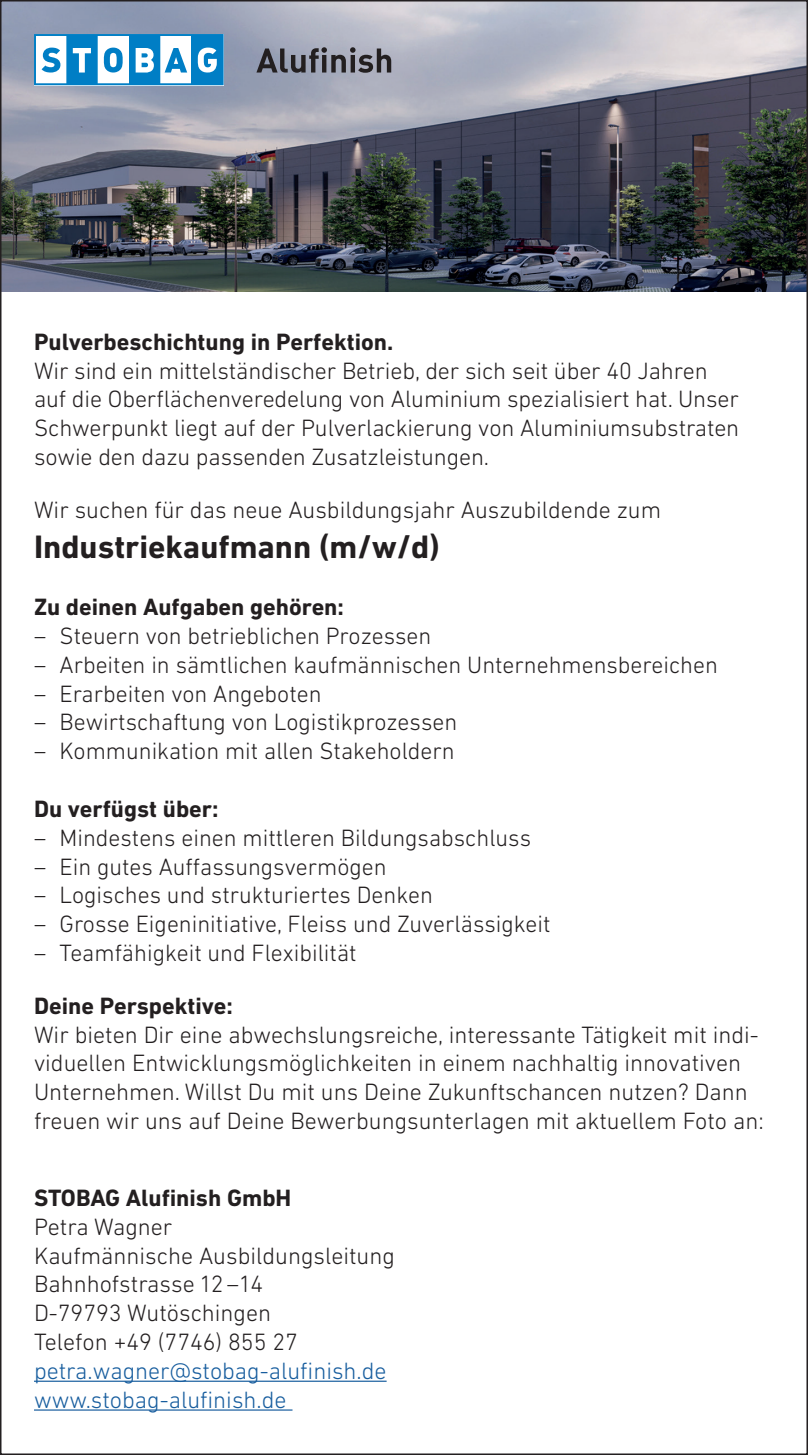
<style>
.page{position:relative;width:808px;height:1455px;background:#fff}
.page>*{position:absolute;margin:0;border:0;box-sizing:border-box;transform-origin:0 0}
.t1{font:700 33px "DIN Next LT Pro";color:#231f20}
.t2{font:300 24px/28.8px "DIN Next LT Pro";color:#231f20}
.t3{font:700 24px "DIN Next LT Pro";color:#231f20}
.t4{font:300 24px/28.8px "DIN Next LT Pro";color:#175d9e}
</style>
<div class="page">
<hr style="left:34px;top:1380px;width:353px;height:1px;background:#175d9e">
<hr style="left:34px;top:1409px;width:258px;height:1px;background:#175d9e">
<img style="left:3px;top:3px;width:802px;height:288px">
<svg style="left:256px;top:47px;width:135px;height:26px;background:#71737e"></svg>
<svg style="left:34px;top:34px;width:190px;height:51px"></svg>
<p class="t3" style="left:34px;top:327px;width:361px">Pulverbeschichtung in Perfektion.</p>
<p class="t2" style="left:34px;top:356px;width:707px">Wir sind ein mittelständischer Betrieb, der sich seit über 40 Jahren auf die Oberflächenveredelung von Aluminium spezialisiert hat. Unser Schwerpunkt liegt auf der Pulverlackierung von Aluminiumsubstraten sowie den dazu passenden Zusatzleistungen.</p>
<p class="t2" style="left:34px;top:495px;width:629px">Wir suchen für das neue Ausbildungsjahr Auszubildende zum</p>
<h1 class="t1" style="left:34px;top:527px;width:407px">Industriekaufmann (m/w/d)</h1>
<p class="t3" style="left:34px;top:593px;width:312px">Zu deinen Aufgaben gehören:</p>
<p class="t2" style="left:34px;top:621px;width:399px">– Steuern von betrieblichen Prozessen</p>
<p class="t2" style="left:34px;top:650px;width:685px">– Arbeiten in sämtlichen kaufmännischen Unternehmensbereichen</p>
<p class="t2" style="left:34px;top:678px;width:289px">– Erarbeiten von Angeboten</p>
<p class="t2" style="left:34px;top:707px;width:425px">– Bewirtschaftung von Logistikprozessen</p>
<p class="t2" style="left:34px;top:736px;width:422px">– Kommunikation mit allen Stakeholdern</p>
<p class="t3" style="left:34px;top:794px;width:186px">Du verfügst über:</p>
<p class="t2" style="left:34px;top:822px;width:499px">– Mindestens einen mittleren Bildungsabschluss</p>
<p class="t2" style="left:34px;top:851px;width:354px">– Ein gutes Auffassungsvermögen</p>
<p class="t2" style="left:34px;top:880px;width:400px">– Logisches und strukturiertes Denken</p>
<p class="t2" style="left:34px;top:909px;width:518px">– Grosse Eigeninitiative, Fleiss und Zuverlässigkeit</p>
<p class="t2" style="left:34px;top:938px;width:324px">– Teamfähigkeit und Flexibilität</p>
<p class="t3" style="left:34px;top:991px;width:200px">Deine Perspektive:</p>
<p class="t2" style="left:34px;top:1019px;width:731px">Wir bieten Dir eine abwechslungsreiche, interessante Tätigkeit mit indi&shy;viduellen Entwicklungsmöglichkeiten in einem nachhaltig innovativen Unternehmen. Willst Du mit uns Deine Zukunftschancen nutzen? Dann freuen wir uns auf Deine Bewerbungsunterlagen mit aktuellem Foto an:</p>
<p class="t3" style="left:34px;top:1183px;width:259px">STOBAG Alufinish GmbH</p>
<p class="t2" style="left:34px;top:1211px;width:362px">Petra Wagner<br>Kaufmännische Ausbildungsleitung<br>Bahnhofstrasse 12–14<br>D-79793 Wutöschingen<br>Telefon +49 (7746) 855 27</p>
<p class="t4" style="left:34px;top:1355px;width:354px">petra.wagner@stobag-alufinish.de www.stobag-alufinish.de</p>
</div>
